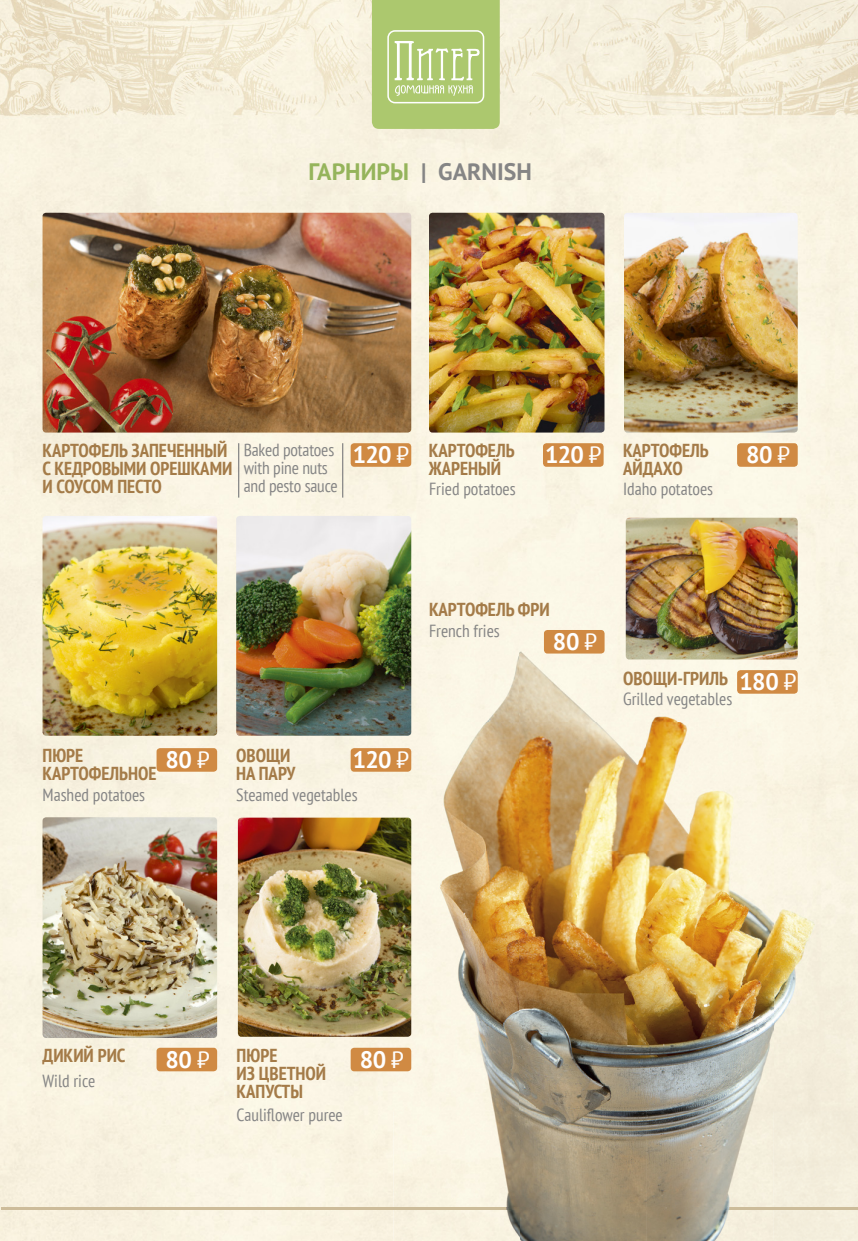
<style>
.page{position:relative;width:858px;height:1241px;background:#fff}
.page>*{position:absolute;margin:0;border:0;box-sizing:border-box;transform-origin:0 0}
.t1{font:700 23.75px "PT Sans";letter-spacing:-.03em;color:#fff}
.t2{font:700 23.75px "PT Sans";color:#858585}
.t3{font:700 condensed 18.75px/17.9px "PT Sans";color:#a47b48}
.t4{font:condensed 17.5px/17.9px "PT Sans";color:#858585}
.s1{color:#95b45b}
.s2{font-weight:400}
</style>
<div class="page">
<img style="left:0;top:0;width:857px;height:1240px">
<hr style="left:2px;top:1206px;width:855px;height:3px;background:#cdbc9a">
<svg style="left:372px;top:0;width:127px;height:129px;background:#b3cd7b"></svg>
<img style="left:393px;top:593px;width:464px;height:647px">
<img style="left:393px;top:1206px;width:464px;height:3px">
<div style="left:350px;top:443px;width:61px;height:23px;background:#d08a43;border-radius:4px"></div>
<div style="left:156px;top:748px;width:61px;height:23px;background:#d08a43;border-radius:4px"></div>
<div style="left:350px;top:748px;width:61px;height:23px;background:#d08a43;border-radius:4px"></div>
<div style="left:156px;top:1047px;width:61px;height:24px;background:#d08a43;border-radius:4px"></div>
<div style="left:543px;top:443px;width:60px;height:23px;background:#d08a43;border-radius:4px"></div>
<div style="left:737px;top:443px;width:60px;height:23px;background:#d08a43;border-radius:4px"></div>
<div style="left:737px;top:670px;width:60px;height:23px;background:#d08a43;border-radius:4px"></div>
<div style="left:350px;top:1047px;width:61px;height:24px;background:#d08a43;border-radius:4px"></div>
<hr style="left:238px;top:443px;width:1px;height:54px;background:#858585">
<hr style="left:342px;top:443px;width:1px;height:54px;background:#858585">
<img style="left:43px;top:213px;width:368px;height:219px">
<img style="left:238px;top:817px;width:173px;height:219px">
<img style="left:43px;top:516px;width:174px;height:219px">
<img style="left:236px;top:516px;width:175px;height:219px">
<img style="left:429px;top:213px;width:175px;height:219px">
<img style="left:624px;top:213px;width:173px;height:219px">
<div style="left:544px;top:630px;width:60px;height:23px;background:#d08a43;border-radius:4px"></div>
<img style="left:625px;top:517px;width:172px;height:142px">
<img style="left:43px;top:817px;width:174px;height:220px">
<img style="left:0;top:29px;width:19px;height:528px">
<p class="t2" style="left:308px;top:156px;width:225px"><span class="s1">ГАРНИРЫ</span> | GARNISH</p>
<p class="t3" style="left:43px;top:441px;width:191px">КАРТОФЕЛЬ ЗАПЕЧЕННЫЙ<br>С КЕДРОВЫМИ ОРЕШКАМИ<br>И СОУСОМ ПЕСТО</p>
<p class="t4" style="left:244px;top:441px;width:95px">Baked potatoes with pine nuts and pesto sauce</p>
<p class="t1" style="left:352px;top:439px;width:58px">120 <span class="s2">₷</span></p>
<p class="t3" style="left:429px;top:441px;width:87px">КАРТОФЕЛЬ<br>ЖАРЕНЫЙ</p>
<p class="t3" style="left:623px;top:441px;width:87px">КАРТОФЕЛЬ<br>АЙДАХО</p>
<p class="t1" style="left:545px;top:439px;width:58px">120 <span class="s2">₷</span></p>
<p class="t1" style="left:746px;top:439px;width:46px">80 <span class="s2">₷</span></p>
<p class="t4" style="left:429px;top:479px;width:88px">Fried potatoes</p>
<p class="t4" style="left:623px;top:479px;width:91px">Idaho potatoes</p>
<p class="t3" style="left:429px;top:600px;width:122px">КАРТОФЕЛЬ ФРИ</p>
<p class="t4" style="left:429px;top:622px;width:72px">French fries</p>
<p class="t1" style="left:553px;top:626px;width:46px">80 <span class="s2">₷</span></p>
<p class="t3" style="left:43px;top:746px;width:116px">ПЮРЕ<br>КАРТОФЕЛЬНОЕ</p>
<p class="t3" style="left:236px;top:746px;width:61px">ОВОЩИ<br>НА ПАРУ</p>
<p class="t1" style="left:165px;top:744px;width:46px">80 <span class="s2">₷</span></p>
<p class="t1" style="left:352px;top:744px;width:58px">120 <span class="s2">₷</span></p>
<p class="t4" style="left:43px;top:784px;width:104px">Mashed potatoes</p>
<p class="t4" style="left:236px;top:784px;width:123px">Steamed vegetables</p>
<p class="t3" style="left:623px;top:669px;width:106px">ОВОЩИ-ГРИЛЬ</p>
<p class="t4" style="left:623px;top:689px;width:111px">Grilled vegetables</p>
<p class="t1" style="left:739px;top:666px;width:58px">180 <span class="s2">₷</span></p>
<p class="t3" style="left:43px;top:1045px;width:84px">ДИКИЙ РИС</p>
<p class="t4" style="left:43px;top:1070px;width:54px">Wild rice</p>
<p class="t1" style="left:165px;top:1043px;width:46px">80 <span class="s2">₷</span></p>
<p class="t3" style="left:237px;top:1045px;width:91px">ПЮРЕ<br>ИЗ ЦВЕТНОЙ<br>КАПУСТЫ</p>
<p class="t4" style="left:237px;top:1105px;width:108px">Cauliflower puree</p>
<p class="t1" style="left:359px;top:1043px;width:46px">80 <span class="s2">₷</span></p>
</div>
